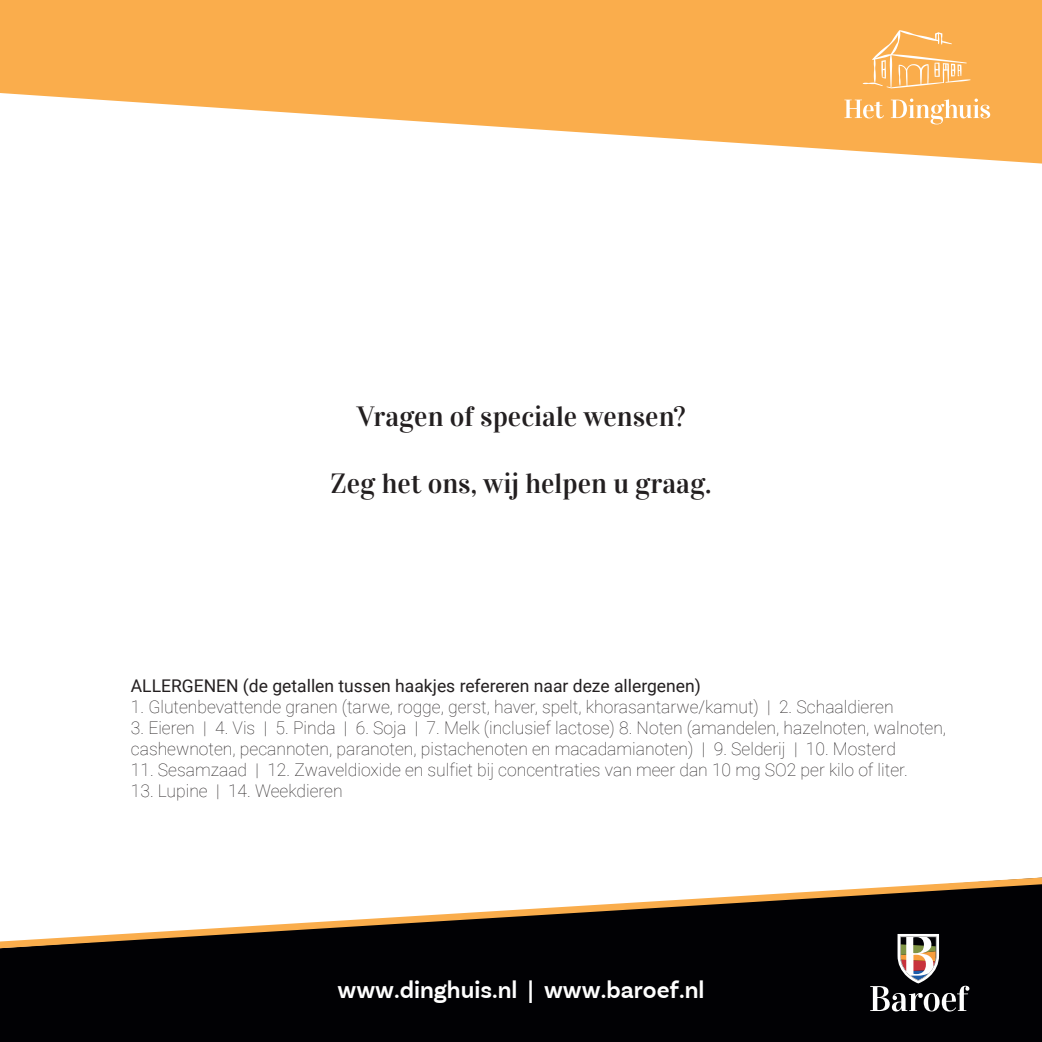
<style>
.page{position:relative;width:1042px;height:1042px;background:#fff}
.page>*{position:absolute;margin:0;border:0;box-sizing:border-box;transform-origin:0 0}
.t1{font:28px "Vidaloka";color:#231f20}
.t2{font:600 24.5px "Basic Sans W05";color:#fff}
.t3{font:100 17.5px/21px "Roboto";color:#231f20}
.t4{font:17.5px "Roboto";color:#231f20}
</style>
<div class="page">
<div style="left:0;top:949px;width:1042px;height:93px;background:#010104"></div>
<svg style="left:870px;top:949px;width:99px;height:62px"></svg>
<svg style="left:0;top:877px;width:1042px;height:72px"></svg>
<svg style="left:0;top:0;width:1042px;height:164px;fill:#faad4c"></svg>
<svg style="left:844px;top:100px;width:40px;height:18px"></svg>
<svg style="left:891px;top:99px;width:99px;height:25px"></svg>
<svg style="left:863px;top:30px;width:107px;height:58px;background:#fab967"></svg>
<h1 class="t1" style="left:357px;top:400px;width:330px">Vragen of speciale wensen?</h1>
<h1 class="t1" style="left:331px;top:467px;width:382px">Zeg het ons, wij helpen u graag.</h1>
<p class="t4" style="left:131px;top:673px;width:571px">ALLERGENEN (de getallen tussen haakjes refereren naar deze allergenen)</p>
<p class="t3" style="left:131px;top:695px;width:764px">1. Glutenbevattende granen (tarwe, rogge, gerst, haver, spelt, khorasantarwe/kamut) | 2. Schaaldieren</p>
<p class="t3" style="left:131px;top:716px;width:817px">3. Eieren | 4. Vis | 5. Pinda | 6. Soja | 7. Melk (inclusief lactose) 8. Noten (amandelen, hazelnoten, walnoten, cashewnoten, pecannoten, paranoten, pistachenoten en macadamianoten) | 9. Selderij | 10. Mosterd</p>
<p class="t3" style="left:131px;top:758px;width:778px">11. Sesamzaad | 12. Zwaveldioxide en sulfiet bij concentraties van meer dan 10 mg SO2 per kilo of liter.</p>
<p class="t3" style="left:131px;top:779px;width:213px">13. Lupine | 14. Weekdieren</p>
<h2 class="t2" style="left:337px;top:975px;width:368px">www.dinghuis.nl | www.baroef.nl</h2>
</div>
